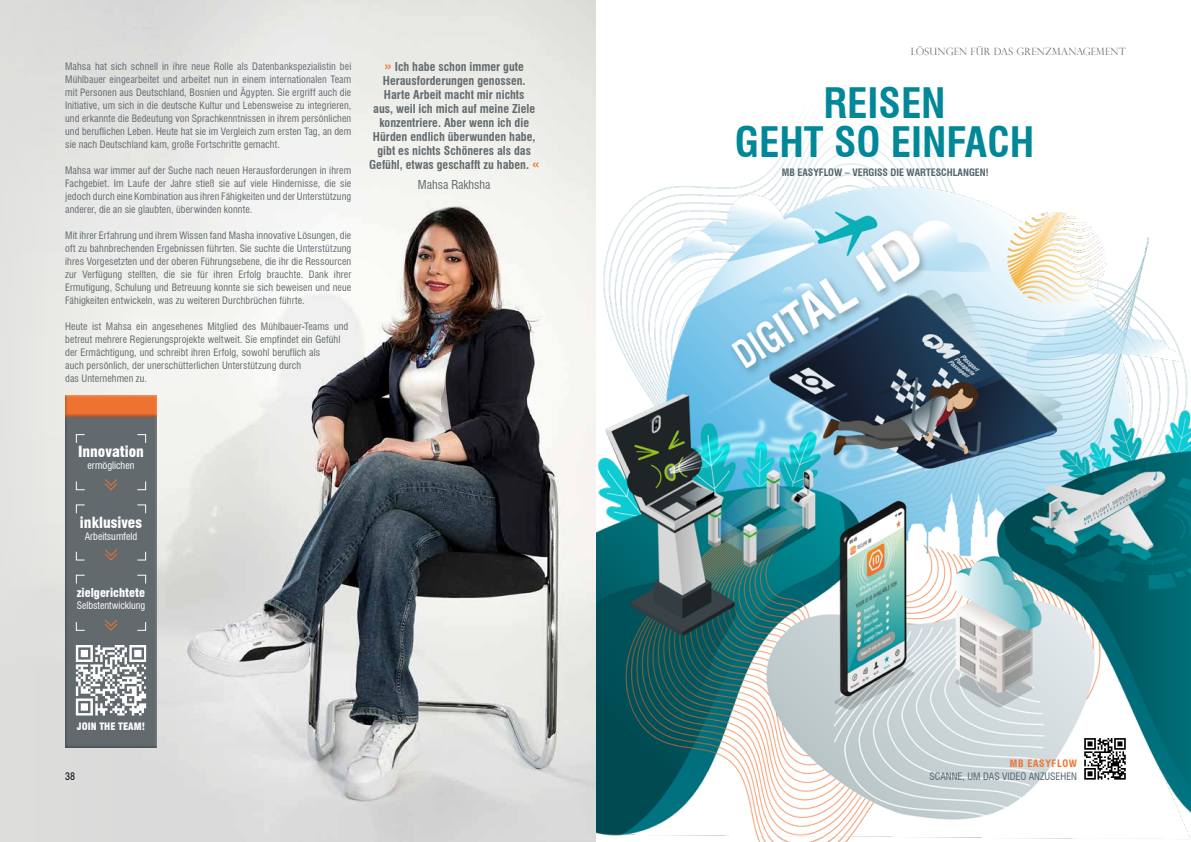
<style>
.page{position:relative;width:1191px;height:842px;background:#fff}
.page>*{position:absolute;margin:0;border:0;box-sizing:border-box;transform-origin:0 0}
.t1{font:700 condensed 41px/39px "Swiss 721 BT";color:#089;text-align:center}
.t2{font:900 condensed 15px "Swiss 721 BT";color:#fff}
.t3{font:700 condensed 12px/14px "Swiss 721 BT";color:#626a6e;text-align:center}
.t4{font:900 condensed 12px "Swiss 721 BT";color:#fff}
.t5{font:condensed 12px "Swiss 721 BT";color:#626a6e}
.t6{font:condensed 10px/13px "Swiss 721 BT";letter-spacing:.01em;color:#626a6e;text-align:justify}
.t7{font:condensed 10px "Swiss 721 BT";color:#fff}
.t8{font:700 condensed 10px "Swiss 721 BT";color:#52646d}
.t9{font:300 10px "Perpetua Titling";letter-spacing:.03em;color:#626a6e}
.t10{font:condensed 10px "Swiss 721 BT";color:#52646d}
.t11{font:900 condensed 10px "Swiss 721 BT";color:#fff}
.t12{font:700 condensed 10px "Swiss 721 BT";letter-spacing:.07em;color:#ee7330}
.t13{font:condensed 10px "Swiss 721 BT";color:#000}
.s1{font-size:15px;color:#ee7330}
</style>
<div class="page">
<img style="left:595px;top:27px;width:596px;height:815px">
<img style="left:0;top:0;width:595px;height:842px">
<svg style="left:1084px;top:738px;width:41px;height:42px"></svg>
<div style="left:64px;top:394px;width:93px;height:355px;background:#626a6e"></div>
<svg style="left:75px;top:574px;width:10px;height:10px"></svg>
<svg style="left:137px;top:622px;width:10px;height:9px"></svg>
<svg style="left:137px;top:574px;width:10px;height:10px"></svg>
<svg style="left:75px;top:622px;width:10px;height:9px"></svg>
<svg style="left:105px;top:619px;width:12px;height:12px"></svg>
<svg style="left:75px;top:504px;width:10px;height:10px"></svg>
<svg style="left:137px;top:551px;width:10px;height:10px"></svg>
<svg style="left:137px;top:504px;width:10px;height:10px"></svg>
<svg style="left:75px;top:551px;width:10px;height:10px"></svg>
<svg style="left:105px;top:549px;width:12px;height:12px"></svg>
<svg style="left:75px;top:434px;width:10px;height:9px"></svg>
<svg style="left:137px;top:481px;width:10px;height:10px"></svg>
<svg style="left:137px;top:434px;width:10px;height:9px"></svg>
<svg style="left:75px;top:481px;width:10px;height:10px"></svg>
<svg style="left:105px;top:479px;width:12px;height:11px"></svg>
<svg style="left:76px;top:645px;width:70px;height:70px"></svg>
<div style="left:64px;top:394px;width:93px;height:23px;background:#000;opacity:.5"></div>
<p class="t6" style="left:65px;top:60px;width:288px">Mahsa hat sich schnell in ihre neue Rolle als Datenbankspezialistin bei Mühlbauer eingearbeitet und arbeitet nun in einem internationalen Team mit Personen aus Deutschland, Bosnien und Ägypten. Sie ergriff auch die Initiative, um sich in die deutsche Kultur und Lebensweise zu integrieren, und erkannte die Bedeutung von Sprachkenntnissen in ihrem persönlichen und beruflichen Leben. Heute hat sie im Vergleich zum ersten Tag, an dem sie nach Deutschland kam, große Fortschritte gemacht.</p>
<p class="t6" style="left:65px;top:164px;width:287px">Mahsa war immer auf der Suche nach neuen Herausforderungen in ihrem Fachgebiet. Im Laufe der Jahre stieß sie auf viele Hindernisse, die sie jedoch durch eine Kombination aus ihren Fähigkeiten und der Unterstützung anderer, die an sie glaubten, überwinden konnte.</p>
<p class="t6" style="left:65px;top:229px;width:288px">Mit ihrer Erfahrung und ihrem Wissen fand Masha innovative Lösungen, die oft zu bahnbrechenden Ergebnissen führten. Sie suchte die Unterstützung ihres Vorgesetzten und der oberen Führungsebene, die ihr die Ressourcen zur Verfügung stellten, die sie für ihren Erfolg brauchte. Dank ihrer Ermutigung, Schulung und Betreuung konnte sie sich beweisen und neue Fähigkeiten entwickeln, was zu weiteren Durchbrüchen führte.</p>
<p class="t6" style="left:65px;top:320px;width:284px;text-align:left">Heute ist Mahsa ein angesehenes Mitglied des Mühlbauer-Teams und betreut mehrere Regierungsprojekte weltweit. Sie empfindet ein Gefühl der Ermächtigung, und schreibt ihren Erfolg, sowohl beruflich als<br>auch persönlich, der unerschütterlichen Unterstützung durch<br>das Unternehmen zu.</p>
<p class="t3" style="left:369px;top:60px;width:171px"><span class="s1">»</span> Ich habe schon immer gute<br>Herausforderungen genossen.<br>Harte Arbeit macht mir nichts<br>aus, weil ich mich auf meine Ziele konzentriere. Aber wenn ich die<br>Hürden endlich überwunden habe, gibt es nichts Schöneres als das<br>Gefühl, etwas geschafft zu haben. <span class="s1">«</span></p>
<p class="t5" style="left:418px;top:177px;width:74px">Mahsa Rakhsha</p>
<h2 class="t2" style="left:78px;top:443px;width:67px">Innovation</h2>
<p class="t7" style="left:88px;top:460px;width:48px">ermöglichen</p>
<h2 class="t2" style="left:80px;top:513px;width:63px">inklusives</h2>
<p class="t7" style="left:85px;top:530px;width:54px">Arbeitsumfeld</p>
<p class="t4" style="left:77px;top:585px;width:70px">zielgerichtete</p>
<p class="t7" style="left:77px;top:599px;width:70px">Selbstentwicklung</p>
<p class="t11" style="left:77px;top:720px;width:70px">JOIN THE TEAM!</p>
<p class="t13" style="left:65px;top:770px;width:11px">38</p>
<p class="t9" style="left:910px;top:46px;width:216px">LÖSUNGEN FÜR DAS GRENZMANAGEMENT</p>
<h1 class="t1" style="left:735px;top:84px;width:301px">REISEN<br>GEHT SO EINFACH</h1>
<p class="t8" style="left:782px;top:166px;width:208px">MB EASYFLOW – VERGISS DIE WARTESCHLANGEN!</p>
<p class="t12" style="left:1009px;top:757px;width:69px">MB EASYFLOW</p>
<p class="t10" style="left:929px;top:770px;width:149px">SCANNE, UM DAS VIDEO ANZUSEHEN</p>
</div>
